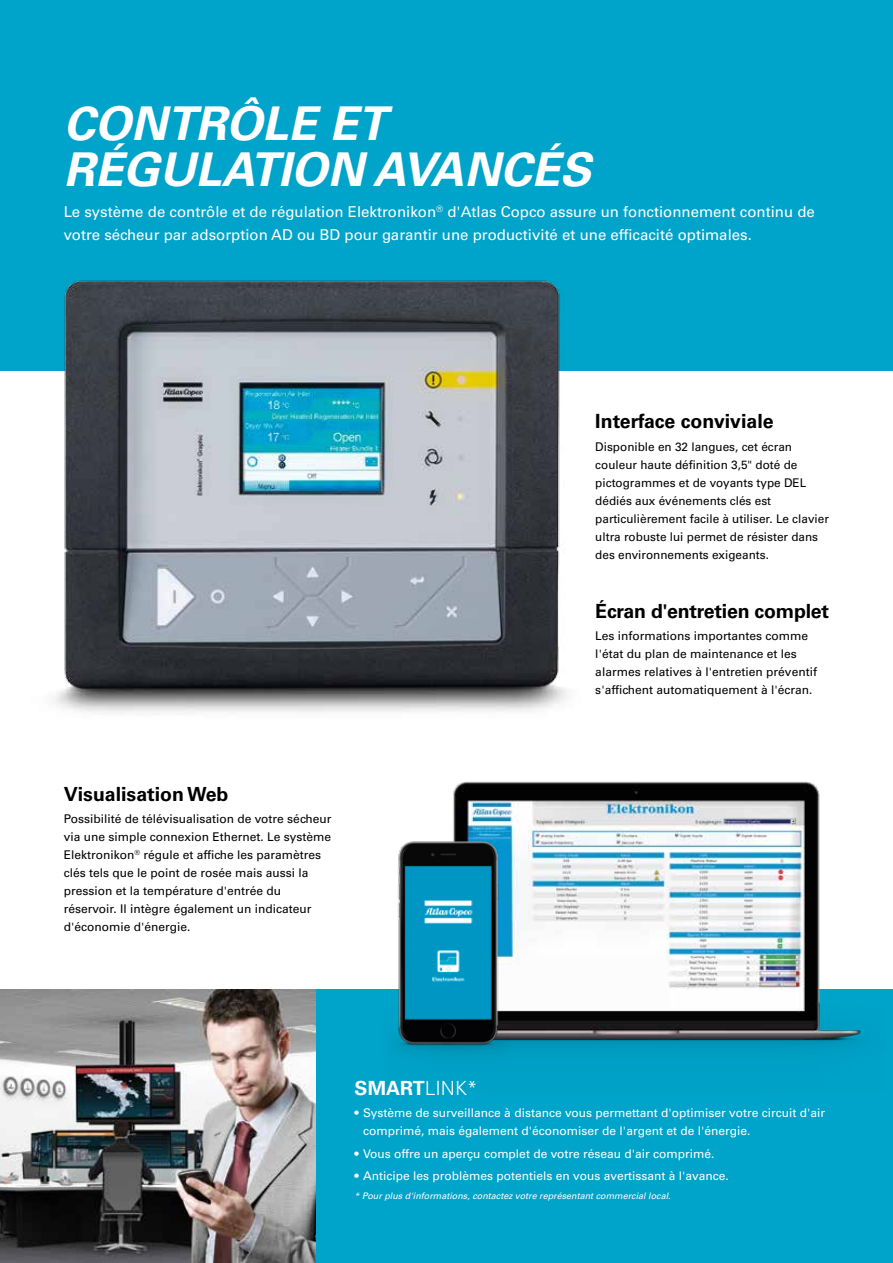
<style>
.page{position:relative;width:893px;height:1263px;background:#fff}
.page>*{position:absolute;margin:0;border:0;box-sizing:border-box;transform-origin:0 0}
.t1{font:italic 700 46.5px/46.5px "Univers LT Std";color:#fff}
.t2{font:700 19.5px "Univers LT Std";color:#000}
.t3{font:700 19.5px "Univers LT Std";color:#fff}
.t4{font:15px/22.5px "Univers LT Std";color:#fff}
.t5{font:12px/18px "Univers LT Std";color:#000}
.t6{font:12px/18px "Univers LT Std";color:#fff}
.t7{font:italic 9px "Univers LT Std";color:#fff}
.s1{font-weight:300}
</style>
<div class="page">
<div style="left:0;top:0;width:893px;height:370px;background:#00a3c9"></div>
<img style="left:30px;top:280px;width:552px;height:433px">
<img style="left:0;top:989px;width:316px;height:274px">
<div style="left:316px;top:989px;width:577px;height:274px;background:#00a3c9"></div>
<img style="left:453px;top:781px;width:408px;height:269px">
<img style="left:397px;top:813px;width:146px;height:242px">
<h1 class="t1" style="left:64px;top:101px;width:529px">CONTRÔLE ET<br>RÉGULATION AVANCÉS</h1>
<p class="t4" style="left:64px;top:201px;width:753px">Le système de contrôle et de régulation Elektronikon<sup>®</sup> d'Atlas Copco assure un fonctionnement continu de votre sécheur par adsorption AD ou BD pour garantir une productivité et une efficacité optimales.</p>
<h2 class="t2" style="left:64px;top:782px;width:166px">Visualisation Web</h2>
<p class="t5" style="left:64px;top:810px;width:269px">Possibilité de télévisualisation de votre sécheur via une simple connexion Ethernet. Le système Elektronikon<sup>®</sup> régule et affiche les paramètres clés tels que le point de rosée mais aussi la pression et la température d'entrée du réservoir. Il intègre également un indicateur d'économie d'énergie.</p>
<h2 class="t2" style="left:595px;top:410px;width:180px">Interface conviviale</h2>
<p class="t5" style="left:595px;top:437px;width:235px">Disponible en 32 langues, cet écran couleur haute définition 3,5" doté de pictogrammes et de voyants type DEL dédiés aux événements clés est particulièrement facile à utiliser. Le clavier ultra robuste lui permet de résister dans des environnements exigeants.</p>
<h2 class="t2" style="left:595px;top:600px;width:235px">Écran d'entretien complet</h2>
<p class="t5" style="left:595px;top:627px;width:223px">Les informations importantes comme l'état du plan de maintenance et les alarmes relatives à l'entretien préventif s'affichent automatiquement à l'écran.</p>
<h2 class="t3" style="left:355px;top:1077px;width:125px">SMART<span class="s1">LINK*</span></h2>
<p class="t6" style="left:363px;top:1104px;width:463px;text-indent:-9px">• Système de surveillance à distance vous permettant d'optimiser votre circuit d'air comprimé, mais également d'économiser de l'argent et de l'énergie.</p>
<p class="t6" style="left:355px;top:1144px;width:361px">• Vous offre un aperçu complet de votre réseau d'air comprimé.</p>
<p class="t6" style="left:355px;top:1167px;width:376px">• Anticipe les problèmes potentiels en vous avertissant à l'avance.</p>
<p class="t7" style="left:355px;top:1191px;width:318px">* Pour plus d'informations, contactez votre représentant commercial local.</p>
</div>
